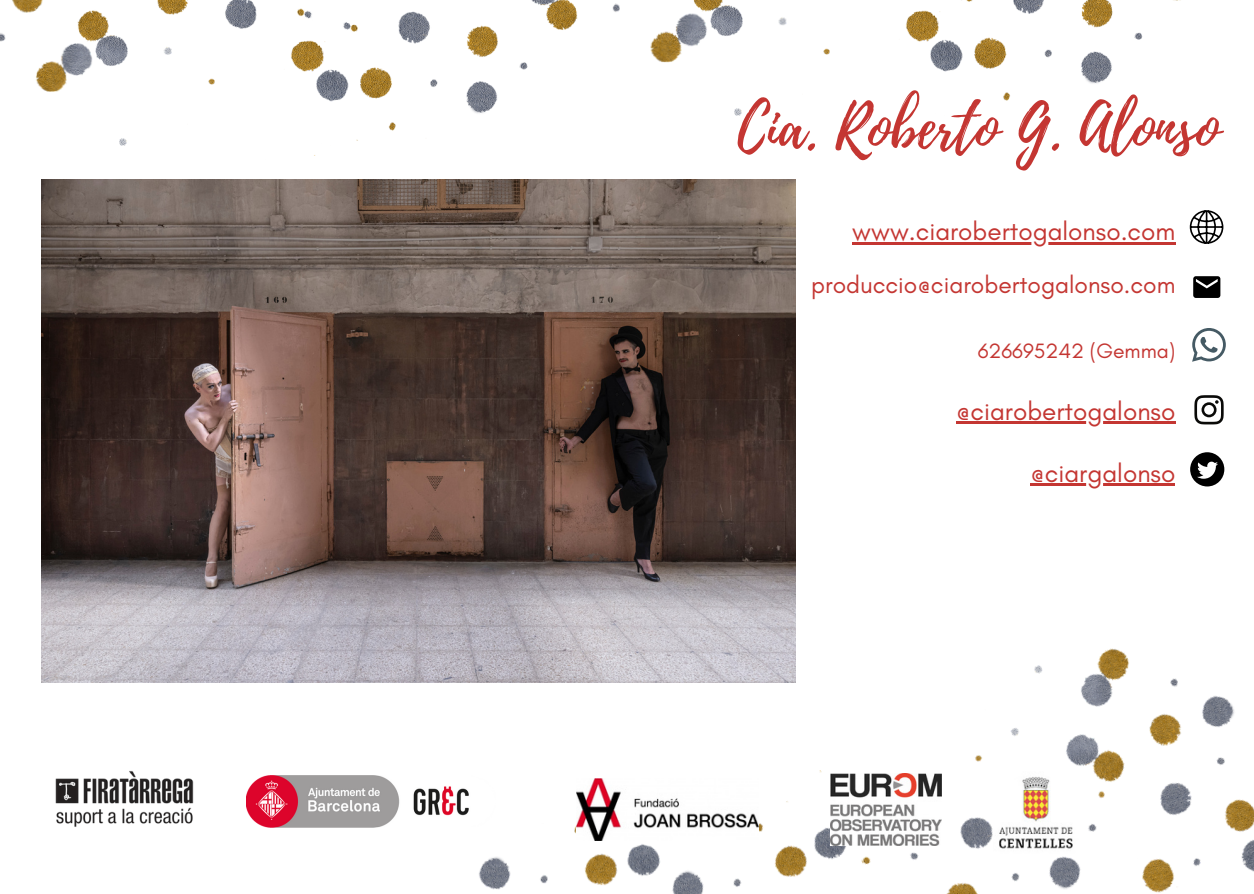
<style>
.page{position:relative;width:1254px;height:894px;background:#fff}
.page>*{position:absolute;margin:0;border:0;box-sizing:border-box;transform-origin:0 0}
.t1{font:60.3px "Playlist Script";color:#c43632}
.t2{font:26.1px "Glacial Indifference";color:#c43632}
.t3{font:24.6px "Glacial Indifference";color:#c43632}
.t4{font:21.15px "Glacial Indifference";color:#c43632}
</style>
<div class="page">
<img style="left:733px;top:801px;width:74px;height:86px">
<img style="left:1175px;top:678px;width:79px;height:194px">
<img style="left:972px;top:0;width:209px;height:111px">
<img style="left:734px;top:0;width:238px;height:126px">
<img style="left:577px;top:0;width:234px;height:67px">
<img style="left:360px;top:0;width:217px;height:131px">
<img style="left:119px;top:0;width:239px;height:156px">
<img style="left:0;top:0;width:197px;height:96px">
<img style="left:479px;top:791px;width:225px;height:102px">
<svg style="left:1190px;top:210px;width:33px;height:34px"></svg>
<svg style="left:1193px;top:276px;width:27px;height:22px"></svg>
<svg style="left:1192px;top:328px;width:34px;height:33px"></svg>
<svg style="left:1194px;top:395px;width:30px;height:29px"></svg>
<svg style="left:1190px;top:452px;width:34px;height:34px"></svg>
<img style="left:577px;top:778px;width:182px;height:62px">
<img style="left:41px;top:179px;width:755px;height:503px">
<img style="left:55px;top:771px;width:139px;height:56px">
<img style="left:246px;top:775px;width:250px;height:52px">
<img style="left:814px;top:648px;width:361px;height:245px">
<img style="left:831px;top:773px;width:110px;height:72px">
<img style="left:993px;top:771px;width:86px;height:82px">
<hr style="left:852px;top:242px;width:323px;height:2px;background:#c43632">
<hr style="left:956px;top:421px;width:219px;height:2px;background:#c43632">
<hr style="left:1030px;top:482px;width:145px;height:3px;background:#c43632">
<p class="t1" style="left:738px;top:84px;width:483px">Cia. Roberto G. Alonso</p>
<p class="t2" style="left:852px;top:215px;width:325px">www.ciarobertogalonso.com</p>
<p class="t3" style="left:811px;top:270px;width:366px">produccio@ciarobertogalonso.com</p>
<p class="t4" style="left:978px;top:338px;width:199px">626695242 (Gemma)</p>
<p class="t2" style="left:956px;top:394px;width:221px">@ciarobertogalonso</p>
<p class="t2" style="left:1030px;top:456px;width:146px">@ciargalonso</p>
</div>
